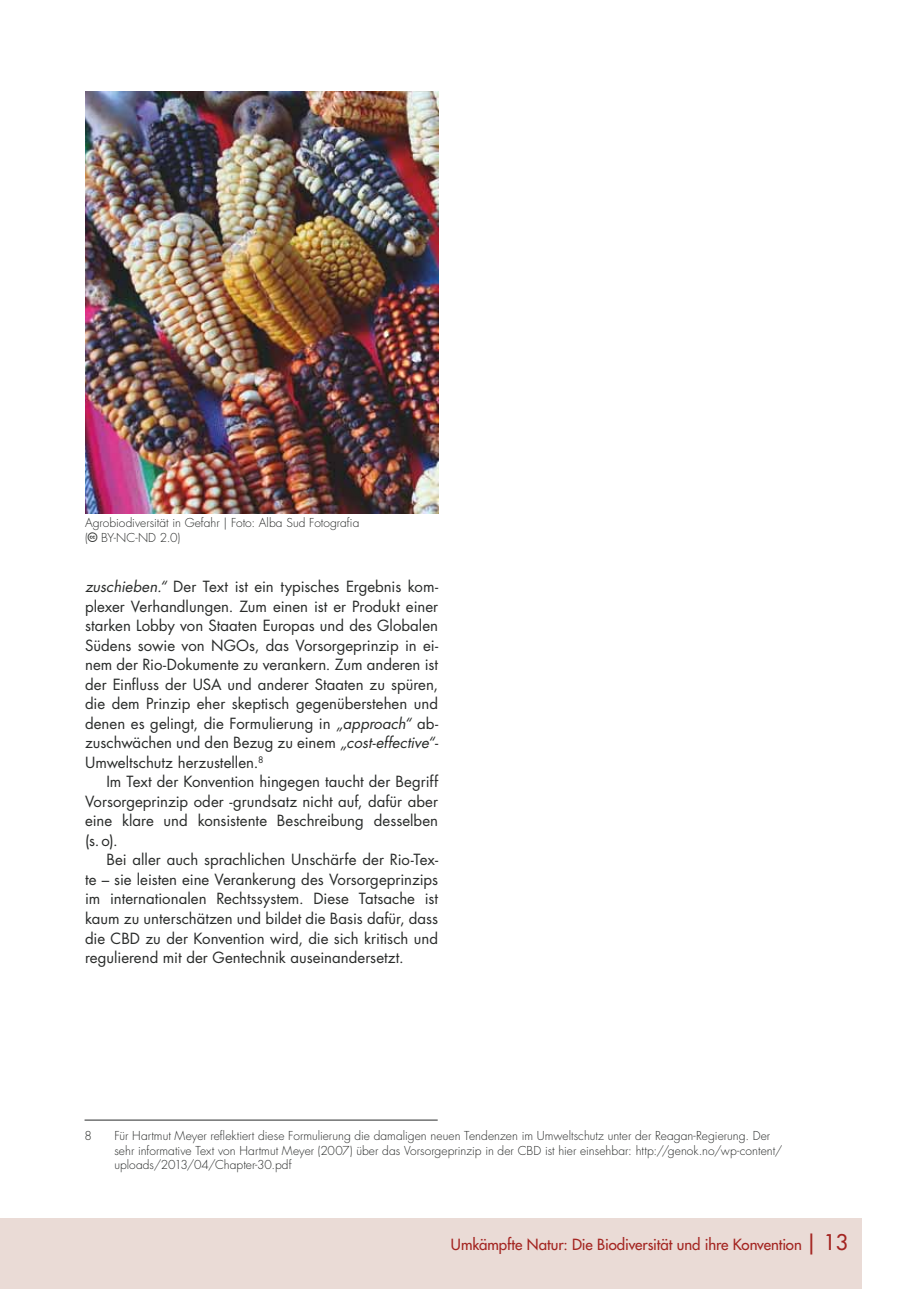
<style>
.page{position:relative;width:919px;height:1289px;background:#fff}
.page>*{position:absolute;margin:0;border:0;box-sizing:border-box;transform-origin:0 0}
.t1{font:15px/19.5px "Futura Std";color:#292b2a;text-align:justify}
.t2{font:500 15px "Futura Com";letter-spacing:-.005em;color:#a42521}
.t3{font:300 12px/14.4px "Futura Std";color:#292b2a}
.s1{font-style:italic}
.s2{font-size:21px}
</style>
<div class="page">
<div style="left:0;top:1218px;width:861px;height:70px;background:#eadbd6"></div>
<hr style="left:85px;top:1119px;width:352px;height:1px;background:#292b2a">
<img style="left:85px;top:91px;width:353px;height:422px">
<p class="t3" style="left:85px;top:516px;width:276px">Agrobiodiversität in Gefahr | Foto: Alba Sud Fotografia ( BY-NC-ND 2.0)</p>
<p class="t1" style="left:85px;top:578px;width:354px"><span class="s1">zuschieben.“</span> Der Text ist ein typisches Ergebnis kom&shy;plexer Verhandlungen. Zum einen ist er Produkt einer starken Lobby von Staaten Europas und des Globalen Südens sowie von NGOs, das Vorsorgeprinzip in ei&shy;nem der Rio-Dokumente zu verankern. Zum anderen ist der Einfluss der USA und anderer Staaten zu spüren, die dem Prinzip eher skeptisch gegenüberstehen und denen es gelingt, die Formulierung in <span class="s1">„approach“</span> ab&shy;zuschwächen und den Bezug zu einem <span class="s1">„cost-effective“</span>- Umweltschutz herzustellen.<sup>8</sup></p>
<p class="t1" style="left:85px;top:773px;width:354px;text-indent:21px">Im Text der Konvention hingegen taucht der Begriff Vorsorgeprinzip oder -grundsatz nicht auf, dafür aber eine klare und konsistente Beschreibung desselben (s. o).</p>
<p class="t1" style="left:85px;top:851px;width:354px;text-indent:21px">Bei aller auch sprachlichen Unschärfe der Rio-Tex&shy;te – sie leisten eine Verankerung des Vorsorgeprinzips im internationalen Rechtssystem. Diese Tatsache ist kaum zu unterschätzen und bildet die Basis dafür, dass die CBD zu der Konvention wird, die sich kritisch und regulierend mit der Gentechnik auseinandersetzt.</p>
<p class="t3" style="left:85px;top:1129px;width:9px">8</p>
<p class="t3" style="left:114px;top:1129px;width:669px">Für Hartmut Meyer reflektiert diese Formulierung die damaligen neuen Tendenzen im Umweltschutz unter der Reagan-Regierung. Der sehr informative Text von Hartmut Meyer (2007) über das Vorsorgeprinzip in der CBD ist hier einsehbar: http://genok.no/wp-content/ uploads/2013/04/Chapter-30.pdf</p>
<p class="t2" style="left:451px;top:1236px;width:398px">Umkämpfte Natur: Die Biodiversität und ihre Konvention <span class="s2">| 13</span></p>
</div>
